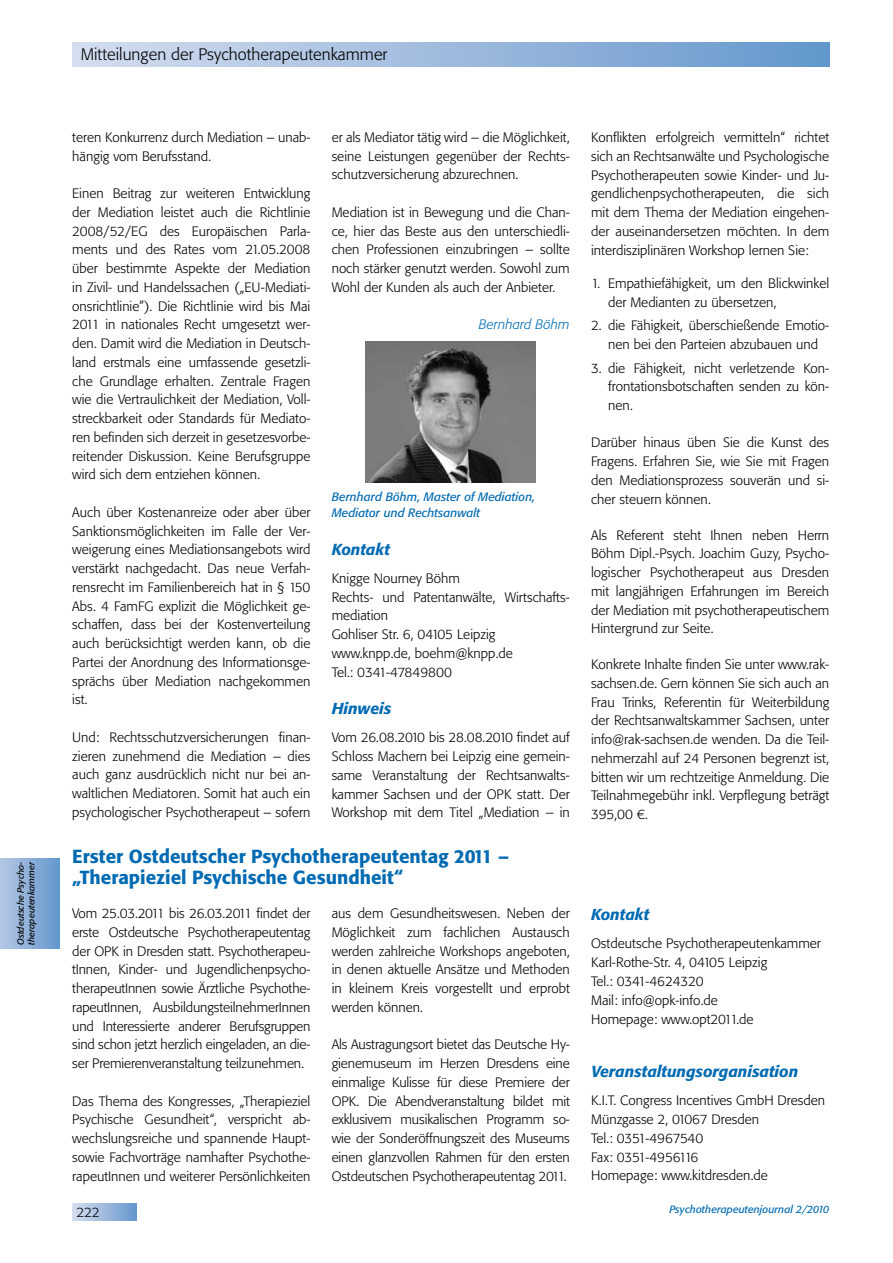
<style>
.page{position:relative;width:893px;height:1263px;background:#fff}
.page>*{position:absolute;margin:0;border:0;box-sizing:border-box;transform-origin:0 0}
.t1{font:500 18.75px/21.8px "Tn T Form BSK";color:#006ab3}
.t2{font:300 16.5px "Tn T Form BSK";color:#000}
.t3{font:italic 500 15.75px "Tn T Form BSK";color:#006ab3}
.t4{font:300 13.5px/18.8px "Tn T Form BSK";color:#000;text-align:justify}
.t5{font:italic 300 13.5px "Tn T Form BSK";color:#006ab3}
.t6{font:italic 12px/16.5px "Tn T Form BSK";color:#006ab3}
.t7{font:italic 10.5px "Tn T Form BSK";color:#006ab3}
.t8{font:italic 9px/10.8px "Tn T Form BSK";color:#000}
</style>
<div class="page">
<div style="left:72px;top:43px;width:757px;height:24px;background:linear-gradient(to right,#d6def0,#6497cc)"></div>
<div style="left:72px;top:1203px;width:64px;height:17px;background:linear-gradient(to right,#d7def0,#6899cd)"></div>
<div style="left:0;top:858px;width:60px;height:90px;background:linear-gradient(to right,#b6c7e5,#6598cc)"></div>
<img style="left:366px;top:341px;width:170px;height:141px">
<p class="t8" style="left:15px;top:945px;width:85px;rotate:-90deg">Ostdeutsche Psycho&shy;therapeutenkammer</p>
<p class="t2" style="left:81px;top:44px;width:308px">Mitteilungen der Psychotherapeutenkammer</p>
<p class="t4" style="left:72px;top:128px;width:240px">teren Konkurrenz durch Mediation – unab&shy;hängig vom Berufsstand.</p>
<p class="t4" style="left:72px;top:184px;width:240px">Einen Beitrag zur weiteren Entwicklung der Mediation leistet auch die Richtlinie 2008/52/EG des Europäischen Parla&shy;ments und des Rates vom 21.05.2008 über bestimmte Aspekte der Mediation in Zivil- und Handelssachen („EU-Mediati&shy;onsrichtlinie”). Die Richtlinie wird bis Mai 2011 in nationales Recht umgesetzt wer&shy;den. Damit wird die Mediation in Deutsch&shy;land erstmals eine umfassende gesetzli&shy;che Grundlage erhalten. Zentrale Fragen wie die Vertraulichkeit der Mediation, Voll&shy;streckbarkeit oder Standards für Mediato&shy;ren befinden sich derzeit in gesetzesvorbe&shy;reitender Diskussion. Keine Berufsgruppe wird sich dem entziehen können.</p>
<p class="t4" style="left:72px;top:503px;width:240px">Auch über Kostenanreize oder aber über Sanktionsmöglichkeiten im Falle der Ver&shy;weigerung eines Mediationsangebots wird verstärkt nachgedacht. Das neue Verfah&shy;rensrecht im Familienbereich hat in § 150<br>Abs. 4 FamFG explizit die Möglichkeit ge&shy;schaffen, dass bei der Kostenverteilung auch berücksichtigt werden kann, ob die Partei der Anordnung des Informationsge&shy;sprächs über Mediation nachgekommen ist.</p>
<p class="t4" style="left:72px;top:728px;width:240px">Und: Rechtsschutzversicherungen finan&shy;zieren zunehmend die Mediation – dies auch ganz ausdrücklich nicht nur bei an&shy;waltlichen Mediatoren. Somit hat auch ein psychologischer Psychotherapeut – sofern</p>
<p class="t4" style="left:332px;top:128px;width:240px">er als Mediator tätig wird – die Möglichkeit, seine Leistungen gegenüber der Rechts&shy;schutzversicherung abzurechnen.</p>
<p class="t4" style="left:332px;top:203px;width:240px">Mediation ist in Bewegung und die Chan&shy;ce, hier das Beste aus den unterschiedli&shy;chen Professionen einzubringen – sollte noch stärker genutzt werden. Sowohl zum Wohl der Kunden als auch der Anbieter.</p>
<p class="t5" style="left:479px;top:317px;width:92px">Bernhard Böhm</p>
<p class="t6" style="left:332px;top:488px;width:205px">Bernhard Böhm, Master of Mediation,<br>Mediator und Rechtsanwalt</p>
<p class="t3" style="left:332px;top:540px;width:60px">Kontakt</p>
<p class="t4" style="left:332px;top:569px;width:240px;text-align:left">Knigge Nourney Böhm<br>Rechts- und Patentanwälte, Wirtschafts&shy;mediation<br>Gohliser Str. 6, 04105 Leipzig www.knpp.de, boehm@knpp.de<br>Tel.: 0341-47849800</p>
<p class="t3" style="left:332px;top:699px;width:61px">Hinweis</p>
<p class="t4" style="left:332px;top:728px;width:240px">Vom 26.08.2010 bis 28.08.2010 findet auf Schloss Machern bei Leipzig eine gemein&shy;same Veranstaltung der Rechtsanwalts&shy;kammer Sachsen und der OPK statt. Der Workshop mit dem Titel „Mediation – in</p>
<h1 class="t1" style="left:72px;top:845px;width:438px">Erster Ostdeutscher Psychotherapeutentag 2011 – „Therapieziel Psychische Gesundheit“</h1>
<p class="t4" style="left:72px;top:904px;width:240px">Vom 25.03.2011 bis 26.03.2011 findet der erste Ostdeutsche Psychotherapeutentag der OPK in Dresden statt. Psychotherapeu&shy;tInnen, Kinder- und Jugendlichenpsycho&shy;therapeutInnen sowie Ärztliche Psychothe&shy;rapeutInnen, AusbildungsteilnehmerInnen und Interessierte anderer Berufsgruppen sind schon jetzt herzlich eingeladen, an die&shy;ser Premierenveranstaltung teilzunehmen.</p>
<p class="t4" style="left:72px;top:1091px;width:240px">Das Thema des Kongresses, „Therapieziel Psychische Gesundheit“, verspricht ab&shy;wechslungsreiche und spannende Haupt&shy;sowie Fachvorträge namhafter Psychothe&shy;rapeutInnen und weiterer Persönlichkeiten</p>
<p class="t4" style="left:332px;top:904px;width:240px">aus dem Gesundheitswesen. Neben der Möglichkeit zum fachlichen Austausch werden zahlreiche Workshops angeboten, in denen aktuelle Ansätze und Methoden in kleinem Kreis vorgestellt und erprobt werden können.</p>
<p class="t4" style="left:332px;top:1035px;width:240px">Als Austragungsort bietet das Deutsche Hy&shy;gienemuseum im Herzen Dresdens eine einmalige Kulisse für diese Premiere der OPK. Die Abendveranstaltung bildet mit exklusivem musikalischen Programm so&shy;wie der Sonderöffnungszeit des Museums einen glanzvollen Rahmen für den ersten Ostdeutschen Psychotherapeutentag 2011.</p>
<p class="t4" style="left:591px;top:128px;width:240px">Konflikten erfolgreich vermitteln“ richtet sich an Rechtsanwälte und Psychologische Psychotherapeuten sowie Kinder- und Ju&shy;gendlichenpsychotherapeuten, die sich mit dem Thema der Mediation eingehen&shy;der auseinandersetzen möchten. In dem interdisziplinären Workshop lernen Sie:</p>
<p class="t4" style="left:608px;top:274px;width:223px;text-indent:-17px">1. Empathiefähigkeit, um den Blickwinkel der Medianten zu übersetzen,</p>
<p class="t4" style="left:591px;top:316px;width:240px;text-align:center">2. die Fähigkeit, überschießende Emotio&shy;nen bei den Parteien abzubauen und</p>
<p class="t4" style="left:608px;top:358px;width:223px;text-indent:-17px">3. die Fähigkeit, nicht verletzende Kon&shy;frontationsbotschaften senden zu kön&shy;nen.</p>
<p class="t4" style="left:591px;top:433px;width:240px">Darüber hinaus üben Sie die Kunst des Fragens. Erfahren Sie, wie Sie mit Fragen den Mediationsprozess souverän und si&shy;cher steuern können.</p>
<p class="t4" style="left:591px;top:525px;width:240px">Als Referent steht Ihnen neben Herrn Böhm Dipl.-Psych. Joachim Guzy, Psycho&shy;logischer Psychotherapeut aus Dresden mit langjährigen Erfahrungen im Bereich der Mediation mit psychotherapeutischem Hintergrund zur Seite.</p>
<p class="t4" style="left:591px;top:655px;width:240px">Konkrete Inhalte finden Sie unter www.rak&shy;sachsen.de. Gern können Sie sich auch an Frau Trinks, Referentin für Weiterbildung der Rechtsanwaltskammer Sachsen, unter info@rak-sachsen.de wenden. Da die Teil&shy;nehmerzahl auf 24 Personen begrenzt ist, bitten wir um rechtzeitige Anmeldung. Die Teilnahmegebühr inkl. Verpflegung beträgt 395,00 €.</p>
<p class="t3" style="left:591px;top:905px;width:60px">Kontakt</p>
<p class="t4" style="left:591px;top:934px;width:231px;text-align:left">Ostdeutsche Psychotherapeutenkammer<br>Karl-Rothe-Str. 4, 04105 Leipzig<br>Tel.: 0341-4624320<br>Mail: info@opk-info.de<br>Homepage: www.opt2011.de</p>
<p class="t3" style="left:591px;top:1062px;width:209px">Veranstaltungsorganisation</p>
<p class="t4" style="left:591px;top:1091px;width:236px;text-align:left">K.I.T. Congress Incentives GmbH Dresden<br>Münzgasse 2, 01067 Dresden<br>Tel.: 0351-4967540<br>Fax: 0351-4956116<br>Homepage: www.kitdresden.de</p>
<p class="t4" style="left:77px;top:1202px;width:25px">222</p>
<p class="t7" style="left:669px;top:1203px;width:161px">Psychotherapeutenjournal 2/2010</p>
</div>
